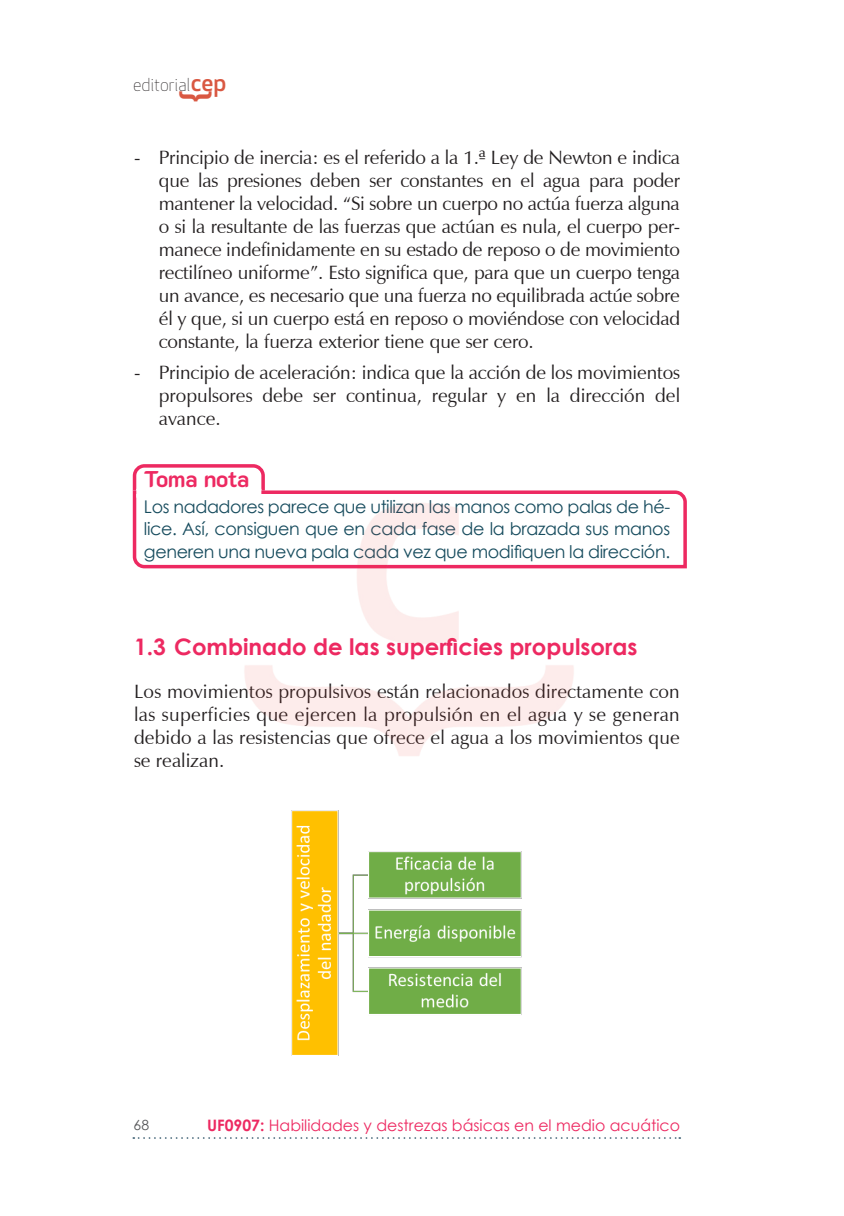
<style>
.page{position:relative;width:844px;height:1216px;background:#fff}
.page>*{position:absolute;margin:0;border:0;box-sizing:border-box;transform-origin:0 0}
.t1{font:700 36.23px "Frutiger Linotype";color:#d95842;scale:.91 1}
.t2{font:500 23.45px "Apex New";color:#d95842}
._1_1{font:700 22.75px "Century Gothic";color:#ed2961}
.TOME_NOTA_TIT2{font:700 22.75px "K2 D";letter-spacing:-.025em;color:#ed2961}
.guion_1{font:19.25px/23.1px "Zapf Humanist 601 BT";letter-spacing:-.005em;color:#231f20;text-align:justify}
.comun{font:19.25px/23.1px "Zapf Humanist 601 BT";letter-spacing:.005em;color:#231f20;text-align:justify}
.TOME_NOTA_TXT2{font:17.5px/22.8px "Century Gothic";letter-spacing:-.02em;color:#174c5e;text-align:justify}
.t3{font:300 17.5px "Apex New";letter-spacing:-.01em;color:#231f20;scale:.95 1}
.t4{font:15.75px "Century Gothic";color:#ed2961}
.t5{font:14px "Century Gothic";color:#57585a}
.s1{font-weight:700}
</style>
<div class="page">
<svg style="left:132px;top:464px;width:91px;height:24px"></svg>
<svg style="left:132px;top:488px;width:555px;height:81px"></svg>
<div style="left:136px;top:489px;width:125px;height:8px;background:#fff"></div>
<img style="left:291px;top:822px;width:231px;height:233px">
<svg style="left:133px;top:1137px;width:547px;height:1px"></svg>
<img style="left:223px;top:464px;width:384px;height:358px">
<p class="t3" style="left:133px;top:73px;width:62px">editorial</p>
<h1 class="t1" style="left:219px;top:91px;width:14px;rotate:90deg">}</h1>
<p class="t2" style="left:191px;top:67px;width:37px">cep</p>
<p class="guion_1" style="left:159px;top:145px;width:522px;text-indent:-25px">- Principio de inercia: es el referido a la 1.ª Ley de Newton e indica que las presiones deben ser constantes en el agua para poder mantener la velocidad. “Si sobre un cuerpo no actúa fuerza alguna o si la resultante de las fuerzas que actúan es nula, el cuerpo per&shy;manece indefinidamente en su estado de reposo o de movimiento rectilíneo uniforme”. Esto significa que, para que un cuerpo tenga un avance, es necesario que una fuerza no equilibrada actúe sobre él y que, si un cuerpo está en reposo o moviéndose con velocidad constante, la fuerza exterior tiene que ser cero.</p>
<p class="guion_1" style="left:159px;top:361px;width:522px;text-indent:-25px">- Principio de aceleración: indica que la acción de los movimientos propulsores debe ser continua, regular y en la dirección del avance.</p>
<p class="TOME_NOTA_TIT2" style="left:144px;top:465px;width:107px">Toma nota</p>
<p class="TOME_NOTA_TXT2" style="left:144px;top:494px;width:527px">Los nadadores parece que utilizan las manos como palas de hé&shy;lice. Así, consiguen que en cada fase de la brazada sus manos generen una nueva pala cada vez que modifiquen la dirección.</p>
<p class="_1_1" style="left:134px;top:629px;width:504px">1.3 Combinado de las superficies propulsoras</p>
<p class="comun" style="left:134px;top:679px;width:547px">Los movimientos propulsivos están relacionados directamente con las superficies que ejercen la propulsión en el agua y se generan debido a las resistencias que ofrece el agua a los movimientos que se realizan.</p>
<p class="t5" style="left:134px;top:1114px;width:17px">68</p>
<p class="t4" style="left:207px;top:1113px;width:474px"><span class="s1">UF0907:</span> Habilidades y destrezas básicas en el medio acuático</p>
</div>
